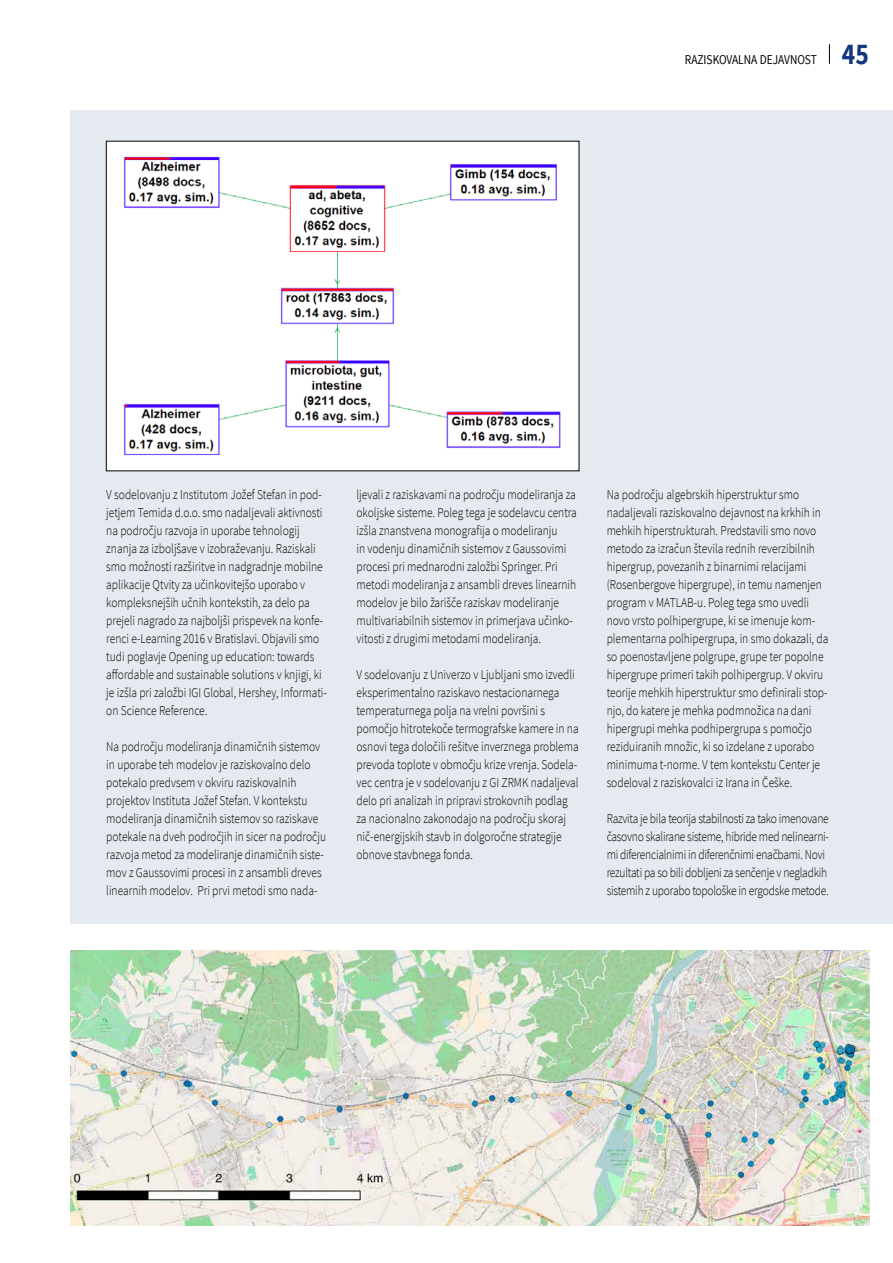
<style>
.page{position:relative;width:893px;height:1263px;background:#fff}
.page>*{position:absolute;margin:0;border:0;box-sizing:border-box;transform-origin:0 0}
.t1{font:700 30px "Source Sans Pro";color:#14387f;scale:.85 1}
.t2{font:300 13.5px/18px "Source Sans Pro";color:#000;scale:.85 1}
.t3{font:300 13.5px/18px "Source Sans Pro";letter-spacing:-.02em;color:#000;scale:.85 1}
.t4{font:13.5px "Source Sans Pro";color:#000;scale:.85 1}
</style>
<div class="page">
<svg style="left:829px;top:44px;width:1px;height:20px"></svg>
<div style="left:70px;top:111px;width:823px;height:813px;background:#e5eaf0"></div>
<img style="left:70px;top:950px;width:800px;height:276px">
<div style="left:106px;top:141px;width:473px;height:330px;background:#fff"></div>
<img style="left:123px;top:156px;width:438px;height:300px">
<p class="t4" style="left:685px;top:51px;width:157px">RAZISKOVALNA DEJAVNOST</p>
<h1 class="t1" style="left:842px;top:35px;width:33px">45</h1>
<p class="t2" style="left:106px;top:485px;width:261px">V sodelovanju z Institutom Jožef Stefan in pod&shy;jetjem Temida d.o.o. smo nadaljevali aktivnosti na področju razvoja in uporabe tehnologij znanja za izboljšave v izobraževanju. Raziskali smo možnosti razširitve in nadgradnje mobilne aplikacije Qtvity za učinkovitejšo uporabo v kompleksnejših učnih kontekstih, za delo pa prejeli nagrado za najboljši prispevek na konfe&shy;renci e-Learning 2016 v Bratislavi. Objavili smo tudi poglavje Opening up education: towards affordable and sustainable solutions v knjigi, ki je izšla pri založbi IGI Global, Hershey, Informati&shy;on Science Reference.</p>
<p class="t2" style="left:106px;top:737px;width:260px">Na področju modeliranja dinamičnih sistemov in uporabe teh modelov je raziskovalno delo potekalo predvsem v okviru raziskovalnih projektov Instituta Jožef Stefan. V kontekstu modeliranja dinamičnih sistemov so raziskave potekale na dveh področjih in sicer na področju razvoja metod za modeliranje dinamičnih siste&shy;mov z Gaussovimi procesi in z ansambli dreves linearnih modelov. Pri prvi metodi smo nada-</p>
<p class="t2" style="left:356px;top:485px;width:261px">ljevali z raziskavami na področju modeliranja za okoljske sisteme. Poleg tega je sodelavcu centra izšla znanstvena monografija o modeliranju<br>in vodenju dinamičnih sistemov z Gaussovimi procesi pri mednarodni založbi Springer. Pri metodi modeliranja z ansambli dreves linearnih modelov je bilo žarišče raziskav modeliranje multivariabilnih sistemov in primerjava učinko&shy;vitosti z drugimi metodami modeliranja.</p>
<p class="t2" style="left:356px;top:665px;width:263px">V sodelovanju z Univerzo v Ljubljani smo izvedli eksperimentalno raziskavo nestacionarnega temperaturnega polja na vrelni površini s pomočjo hitrotekoče termografske kamere in na osnovi tega določili rešitve inverznega problema prevoda toplote v območju krize vrenja. Sodela&shy;vec centra je v sodelovanju z GI ZRMK nadaljeval delo pri analizah in pripravi strokovnih podlag za nacionalno zakonodajo na področju skoraj nič-energijskih stavb in dolgoročne strategije obnove stavbnega fonda.</p>
<p class="t2" style="left:607px;top:485px;width:262px">Na področju algebrskih hiperstruktur smo nadaljevali raziskovalno dejavnost na krkhih in mehkih hiperstrukturah. Predstavili smo novo metodo za izračun števila rednih reverzibilnih hipergrup, povezanih z binarnimi relacijami (Rosenbergove hipergrupe), in temu namenjen program v MATLAB-u. Poleg tega smo uvedli novo vrsto polhipergrupe, ki se imenuje kom&shy;plementarna polhipergrupa, in smo dokazali, da so poenostavljene polgrupe, grupe ter popolne hipergrupe primeri takih polhipergrup. V okviru teorije mehkih hiperstruktur smo definirali stop&shy;njo, do katere je mehka podmnožica na dani hipergrupi mehka podhipergrupa s pomočjo reziduiranih množic, ki so izdelane z uporabo minimuma t-norme. V tem kontekstu Center je sodeloval z raziskovalci iz Irana in Češke.</p>
<p class="t3" style="left:607px;top:809px;width:263px">Razvita je bila teorija stabilnosti za tako imenovane časovno skalirane sisteme, hibride med nelinearni&shy;mi diferencialnimi in diferenčnimi enačbami. Novi rezultati pa so bili dobljeni za senčenje v negladkih sistemih z uporabo topološke in ergodske metode.</p>
</div>
